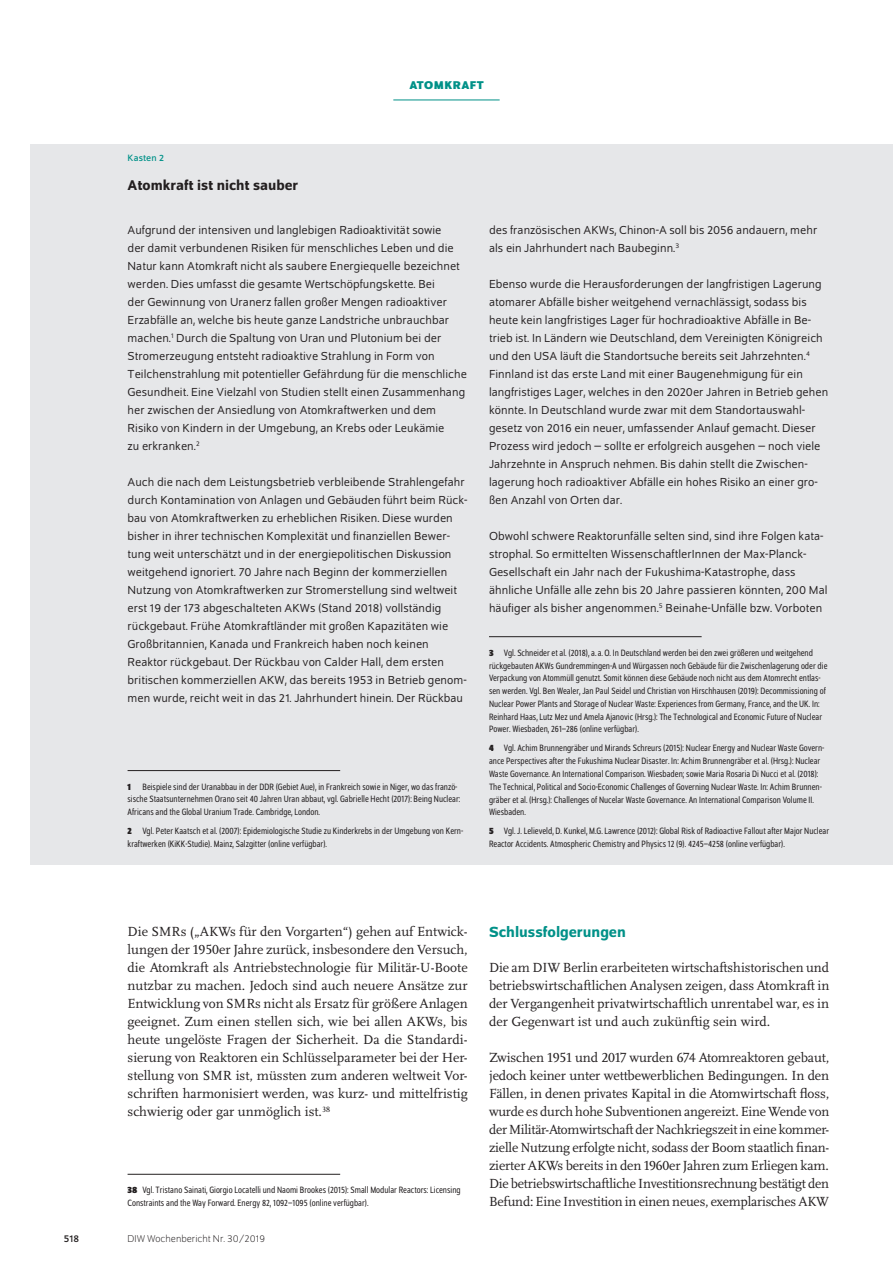
<style>
.page{position:relative;width:893px;height:1263px;background:#fff}
.page>*{position:absolute;margin:0;border:0;box-sizing:border-box;transform-origin:0 0}
.t1{font:500 15.75px "Schumpeter";color:#009188}
.t2{font:500 15px "Schumpeter";color:#231f20}
.t3{font:13.8px/18px "Scala Pro";color:#231f20;text-align:justify}
.t4{font:12.3px/18px "Schumpeter Blond";letter-spacing:.005em;color:#231f20}
.t5{font:700 12px "Schumpeter";color:#009188}
.t6{font:300 10.5px "Schumpeter";color:#231f20}
.t7{font:10.5px "Schumpeter";color:#231f20}
.t8{font:semi-condensed 9.75px/12.8px "Schumpeter Blond";color:#231f20}
.t9{font:9.75px "Schumpeter";letter-spacing:.01em;color:#009188}
.s1{font-family:"Schumpeter";font-weight:700}
</style>
<div class="page">
<hr style="left:393px;top:100px;width:107px;height:1px;background:#009188">
<div style="left:787px;top:144px;width:106px;height:720px;background:#e6e7e9"></div>
<hr style="left:128px;top:1174px;width:212px;height:1px;background:#231f20">
<div style="left:30px;top:144px;width:833px;height:720px;background:#e6e7e9"></div>
<hr style="left:128px;top:770px;width:212px;height:1px;background:#231f20">
<hr style="left:489px;top:636px;width:213px;height:1px;background:#231f20">
<p class="t5" style="left:409px;top:79px;width:17px">ATOMKRAFT</p>
<p class="t9" style="left:128px;top:154px;width:38px">Kasten 2</p>
<p class="t2" style="left:128px;top:177px;width:172px">Atomkraft ist nicht sauber</p>
<p class="t4" style="left:128px;top:221px;width:341px">Aufgrund der intensiven und langlebigen Radioaktivität sowie<br>der damit verbundenen Risiken für menschliches Leben und die Natur kann Atomkraft nicht als saubere Energiequelle bezeichnet werden. Dies umfasst die gesamte Wertschöpfungskette. Bei<br>der Gewinnung von Uranerz fallen großer Mengen radioaktiver Erzabfälle an, welche bis heute ganze Landstriche unbrauchbar machen.<sup>1</sup> Durch die Spaltung von Uran und Plutonium bei der Stromerzeugung entsteht radioaktive Strahlung in Form von Teilchenstrahlung mit potentieller Gefährdung für die menschliche Gesundheit. Eine Vielzahl von Studien stellt einen Zusammenhang her zwischen der Ansiedlung von Atomkraftwerken und dem Risiko von Kindern in der Umgebung, an Krebs oder Leukämie<br>zu erkranken.<sup>2</sup></p>
<p class="t4" style="left:128px;top:473px;width:342px">Auch die nach dem Leistungsbetrieb verbleibende Strahlengefahr durch Kontamination von Anlagen und Gebäuden führt beim Rück&shy;bau von Atomkraftwerken zu erheblichen Risiken. Diese wurden bisher in ihrer technischen Komplexität und finanziellen Bewer&shy;tung weit unterschätzt und in der energiepolitischen Diskussion weitgehend ignoriert. 70 Jahre nach Beginn der kommerziellen Nutzung von Atomkraftwerken zur Stromerstellung sind weltweit erst 19 der 173 abgeschalteten AKWs (Stand 2018) vollständig rückgebaut. Frühe Atomkraftländer mit großen Kapazitäten wie Großbritannien, Kanada und Frankreich haben noch keinen Reaktor rückgebaut. Der Rückbau von Calder Hall, dem ersten britischen kommerziellen AKW, das bereits 1953 in Betrieb genom&shy;men wurde, reicht weit in das 21. Jahrhundert hinein. Der Rückbau</p>
<p class="t8" style="left:128px;top:780px;width:334px"><span class="s1">1</span> Beispiele sind der Uranabbau in der DDR (Gebiet Aue), in Frankreich sowie in Niger, wo das franzö&shy;sische Staatsunternehmen Orano seit 40 Jahren Uran abbaut, vgl. Gabrielle Hecht (2017): Being Nuclear:<br>Africans and the Global Uranium Trade. Cambridge, London.</p>
<p class="t8" style="left:128px;top:825px;width:337px"><span class="s1">2</span> Vgl. Peter Kaatsch et al. (2007): Epidemiologische Studie zu Kinderkrebs in der Umgebung von Kern&shy;kraftwerken (KiKK-Studie). Mainz, Salzgitter (online verfügbar).</p>
<p class="t4" style="left:489px;top:221px;width:330px">des französischen AKWs, Chinon-A soll bis 2056 andauern, mehr als ein Jahrhundert nach Baubeginn.<sup>3</sup></p>
<p class="t4" style="left:489px;top:275px;width:341px">Ebenso wurde die Herausforderungen der langfristigen Lagerung atomarer Abfälle bisher weitgehend vernachlässigt, sodass bis heute kein langfristiges Lager für hochradioaktive Abfälle in Be&shy;trieb ist. In Ländern wie Deutschland, dem Vereinigten Königreich und den USA läuft die Standortsuche bereits seit Jahrzehnten.<sup>4<br></sup>Finnland ist das erste Land mit einer Baugenehmigung für ein langfristiges Lager, welches in den 2020er Jahren in Betrieb gehen könnte. In Deutschland wurde zwar mit dem Standortauswahl&shy;gesetz von 2016 ein neuer, umfassender Anlauf gemacht. Dieser Prozess wird jedoch – sollte er erfolgreich ausgehen – noch viele Jahrzehnte in Anspruch nehmen. Bis dahin stellt die Zwischen&shy;lagerung hoch radioaktiver Abfälle ein hohes Risiko an einer gro&shy;ßen Anzahl von Orten dar.</p>
<p class="t4" style="left:489px;top:527px;width:340px">Obwohl schwere Reaktorunfälle selten sind, sind ihre Folgen kata&shy;strophal. So ermittelten WissenschaftlerInnen der Max--Planck-- Gesellschaft ein Jahr nach der Fukushima-Katastrophe, dass ähnliche Unfälle alle zehn bis 20 Jahre passieren könnten, 200 Mal häufiger als bisher angenommen.<sup>5</sup> Beinahe-Unfälle bzw. Vorboten</p>
<p class="t8" style="left:489px;top:647px;width:340px"><span class="s1">3</span> Vgl. Schneider et al. (2018), a.a.O. In Deutschland werden bei den zwei größeren und weitgehend rückgebauten AKWs Gundremmingen-A und Würgassen noch Gebäude für die Zwischenlagerung oder die Verpackung von Atommüll genutzt. Somit können diese Gebäude noch nicht aus dem Atomrecht entlas&shy;sen werden. Vgl. Ben Wealer, Jan Paul Seidel und Christian von Hirschhausen (2019): Decommissioning of Nuclear Power Plants and Storage of Nuclear Waste: Experiences from Germany, France, and the UK. In:<br>Reinhard Haas, Lutz Mez und Amela Ajanovic (Hrsg.): The Technological and Economic Future of Nuclear Power. Wiesbaden, 261–286 (online verfügbar).</p>
<p class="t8" style="left:489px;top:742px;width:336px"><span class="s1">4</span> Vgl. Achim Brunnengräber und Mirands Schreurs (2015): Nuclear Energy and Nuclear Waste Govern&shy;ance Perspectives after the Fukushima Nuclear Disaster. In: Achim Brunnengräber et al. (Hrsg.): Nuclear Waste Governance. An International Comparison. Wiesbaden; sowie Maria Rosaria Di Nucci et al. (2018):<br>The Technical, Political and Socio-Economic Challenges of Governing Nuclear Waste. In: Achim Brunnen&shy;gräber et al. (Hrsg.): Challenges of Nucelar Waste Governance. An International Comparison Volume II.<br>Wiesbaden.</p>
<p class="t8" style="left:489px;top:825px;width:342px"><span class="s1">5</span> Vgl. J. Lelieveld, D. Kunkel, M.G. Lawrence (2012): Global Risk of Radioactive Fallout after Major Nuclear<br>Reactor Accidents. Atmospheric Chemistry and Physics 12 (9). 4245–4258 (online verfügbar).</p>
<p class="t3" style="left:128px;top:922px;width:342px">Die SMRs („AKWs für den Vorgarten“) gehen auf Entwick&shy;lungen der 1950er Jahre zurück, insbesondere den Versuch, die Atomkraft als Antriebstechnologie für Militär-U-Boote nutzbar zu machen. Jedoch sind auch neuere Ansätze zur Entwicklung von SMRs nicht als Ersatz für größere Anlagen geeignet. Zum einen stellen sich, wie bei allen AKWs, bis heute ungelöste Fragen der Sicherheit. Da die Standardi&shy;sierung von Reaktoren ein Schlüsselparameter bei der Her&shy;stellung von SMR ist, müssten zum anderen weltweit Vor&shy;schriften harmonisiert werden, was kurz- und mittelfristig schwierig oder gar unmöglich ist.<sup>38</sup></p>
<p class="t8" style="left:128px;top:1184px;width:335px"><span class="s1">38</span> Vgl. Tristano Sainati, Giorgio Locatelli und Naomi Brookes (2015): Small Modular Reactors: Licensing<br>Constraints and the Way Forward. Energy 82, 1092–1095 (online verfügbar).</p>
<p class="t7" style="left:64px;top:1233px;width:17px">518</p>
<p class="t6" style="left:128px;top:1234px;width:139px">DIW Wochenbericht Nr. 30/2019</p>
<p class="t1" style="left:489px;top:923px;width:138px">Schlussfolgerungen</p>
<p class="t3" style="left:489px;top:958px;width:342px">Die am DIW Berlin erarbeiteten wirtschaftshistorischen und betriebswirtschaftlichen Analysen zeigen, dass Atomkraft in der Vergangenheit privatwirtschaftlich unrentabel war, es in der Gegenwart ist und auch zukünftig sein wird.</p>
<p class="t3" style="left:489px;top:1048px;width:342px">Zwischen 1951 und 2017 wurden 674 Atomreaktoren gebaut, jedoch keiner unter wettbewerblichen Bedingungen. In den Fällen, in denen privates Kapital in die Atomwirtschaft floss, wurde es durch hohe Subventionen angereizt. Eine Wende von der Militär-Atomwirtschaft der Nachkriegszeit in eine kommer&shy;zielle Nutzung erfolgte nicht, sodass der Boom staatlich finan&shy;zierter AKWs bereits in den 1960er Jahren zum Erliegen kam.<br>Die betriebswirtschaftliche Investitionsrechnung bestätigt den Befund: Eine Investition in einen neues, exemplarisches AKW</p>
</div>
